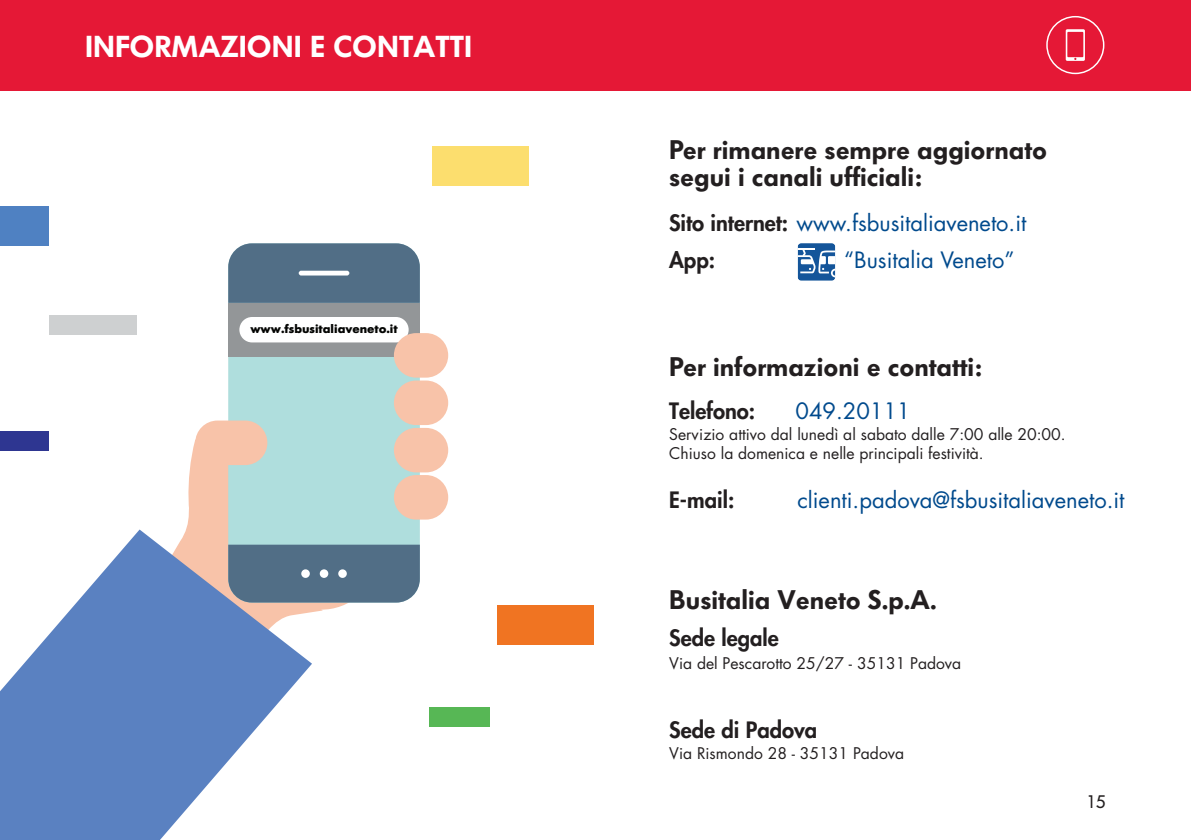
<style>
.page{position:relative;width:1191px;height:840px;background:#fff}
.page>*{position:absolute;margin:0;border:0;box-sizing:border-box;transform-origin:0 0}
.t1{font:600 30px "Futura Serie BQ";color:#fff}
.t2{font:600 26.6px/26.8px "Futura Serie BQ";color:#231f20}
.t3{font:22px/36.8px "Futura Std";color:#004a8d}
.t4{font:800 22px "Futura Std";color:#231f20}
.t5{font:18px "Futura Serie BQ";color:#231f20}
.t6{font:15.6px/18.8px "Futura Std";color:#231f20}
.t7{font:700 12px "Futura Serie BQ";color:#040503}
.s1{font-weight:800;color:#231f20}
</style>
<div class="page">
<svg style="left:188px;top:377px;width:235px;height:143px"></svg>
<div style="left:228px;top:243px;width:192px;height:359px;background:#afdedd;border-radius:24px"></div>
<div style="left:228px;top:243px;width:192px;height:60px;background:#516e86"></div>
<div style="left:299px;top:270px;width:50px;height:5px;background:#fff;border-radius:2px"></div>
<svg style="left:186px;top:496px;width:234px;height:116px"></svg>
<div style="left:320px;top:569px;width:8px;height:8px;background:#fff;border-radius:50%"></div>
<div style="left:338px;top:569px;width:9px;height:8px;background:#fff;border-radius:50%"></div>
<div style="left:228px;top:303px;width:192px;height:53px;background:#939698"></div>
<div style="left:239px;top:317px;width:169px;height:25px;background:#fff;border-radius:13px"></div>
<div style="left:394px;top:475px;width:54px;height:44px;background:#f8c3a9;border-radius:22px"></div>
<div style="left:394px;top:427px;width:54px;height:45px;background:#f8c3a9;border-radius:22px"></div>
<div style="left:394px;top:380px;width:54px;height:45px;background:#f8c3a9;border-radius:22px"></div>
<div style="left:394px;top:333px;width:54px;height:44px;background:#f8c3a9;border-radius:22px"></div>
<div style="left:195px;top:420px;width:72px;height:45px;background:#f8c3a9;border-radius:22px"></div>
<svg style="left:0;top:529px;width:312px;height:310px;fill:#5a81c1"></svg>
<div style="left:432px;top:146px;width:97px;height:40px;background:#fcde6e"></div>
<div style="left:497px;top:604px;width:97px;height:40px;background:#f07422"></div>
<div style="left:429px;top:706px;width:60px;height:20px;background:#57b755"></div>
<div style="left:49px;top:315px;width:88px;height:20px;background:#ced0d1"></div>
<div style="left:0;top:430px;width:49px;height:20px;background:#2e3691"></div>
<div style="left:0;top:206px;width:49px;height:40px;background:#4f81c2"></div>
<svg style="left:797px;top:243px;width:38px;height:37px"></svg>
<div style="left:0;top:0;width:1191px;height:90px;background:#e51836"></div>
<div style="left:1046px;top:16px;width:58px;height:58px;border:1px solid #fff;border-radius:50%"></div>
<svg style="left:1065px;top:29px;width:20px;height:32px"></svg>
<p class="t1" style="left:85px;top:29px;width:389px">INFORMAZIONI E CONTATTI</p>
<p class="t7" style="left:250px;top:321px;width:149px">www.fsbusitaliaveneto.it</p>
<h2 class="t2" style="left:669px;top:137px;width:379px">Per rimanere sempre aggiornato segui i canali ufficiali:</h2>
<h3 class="t3" style="left:669px;top:204px;width:359px"><span class="s1">Sito internet:</span> www.fsbusitaliaveneto.it<br><span class="s1">App:</span></h3>
<h3 class="t3" style="left:844px;top:241px;width:172px">“Busitalia Veneto”</h3>
<h2 class="t2" style="left:669px;top:353px;width:314px">Per informazioni e contatti:</h2>
<h3 class="t4" style="left:669px;top:396px;width:87px">Telefono:</h3>
<h3 class="t3" style="left:795px;top:393px;width:116px">049.20111</h3>
<p class="t6" style="left:669px;top:425px;width:398px">Servizio attivo dal lunedì al sabato dalle 7:00 alle 20:00.<br>Chiuso la domenica e nelle principali festività.</p>
<h3 class="t4" style="left:669px;top:485px;width:67px">E-mail:</h3>
<h3 class="t3" style="left:797px;top:481px;width:328px">clienti.padova@fsbusitaliaveneto.it</h3>
<h2 class="t2" style="left:669px;top:586px;width:269px">Busitalia Veneto S.p.A.</h2>
<h3 class="t4" style="left:669px;top:624px;width:111px">Sede legale</h3>
<p class="t6" style="left:669px;top:654px;width:293px">Via del Pescarotto 25/27 - 35131 Padova</p>
<h3 class="t4" style="left:669px;top:715px;width:150px">Sede di Padova</h3>
<p class="t6" style="left:669px;top:743px;width:236px">Via Rismondo 28 - 35131 Padova</p>
<p class="t5" style="left:1086px;top:790px;width:21px">15</p>
</div>
